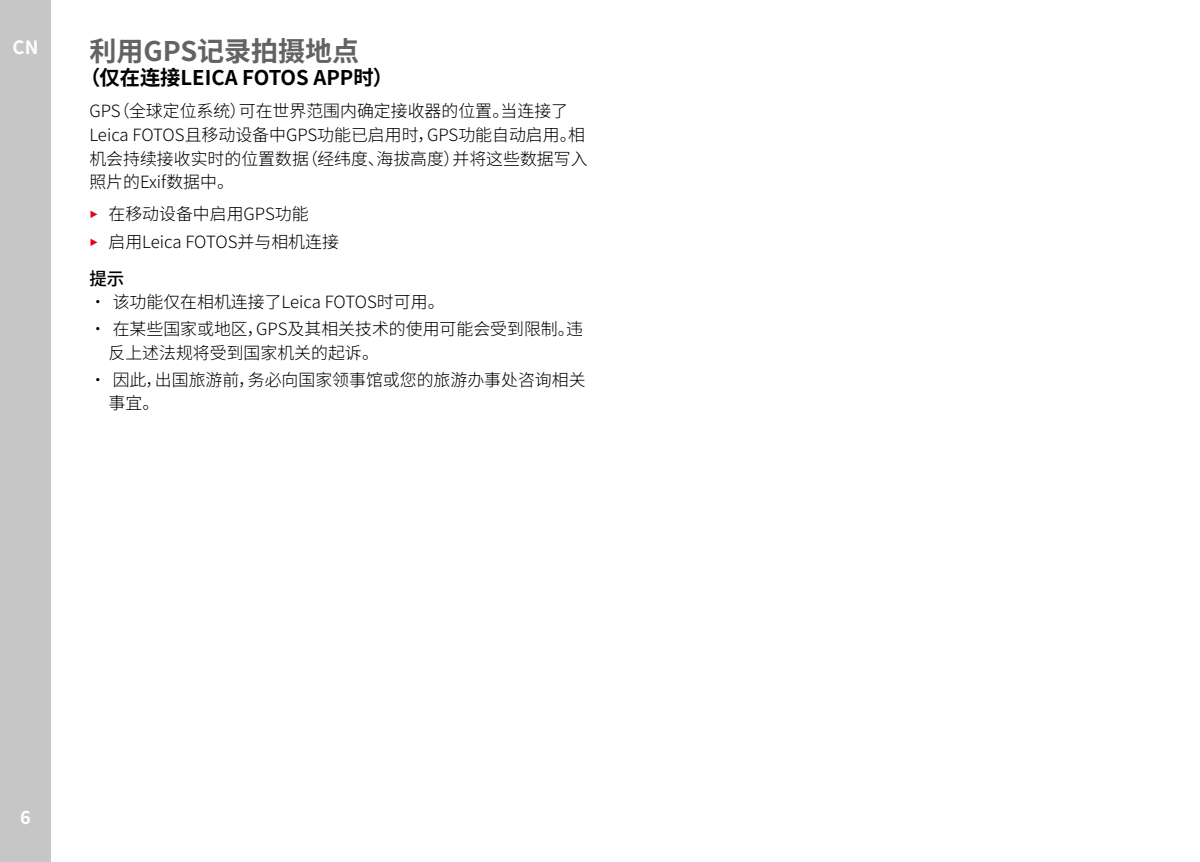
<style>
.page{position:relative;width:1200px;height:862px;background:#fff}
.page>*{position:absolute;margin:0;border:0;box-sizing:border-box;transform-origin:0 0}
.Heading____Chapter{font:200 27px "Source Han Sans TCVF";color:#646363}
.Heading____Heading_02_blind{font:200 20.25px "Source Han Sans TCVF";color:#000}
.t1{font:200 18.22px "Source Han Sans KVF";color:#fff}
.t2{font:200 18px "Source Han Sans CNVF";color:#fff}
.Heading____Note_Heading{font:200 17.55px "Source Han Sans KVF";color:#000}
.Text____Body_Text{font:200 16.88px/23.6px "Source Han Sans CNVF";color:#000}
.s1{font-family:"Corporate S";font-weight:300;color:#e3051b}
</style>
<div class="page">
<div style="left:0;top:0;width:51px;height:861px;background:#c6c6c6"></div>
<p class="t1" style="left:13px;top:37px;width:28px">CN</p>
<p class="Heading____Chapter" style="left:89px;top:35px;width:271px">利用GPS记录拍摄地点</p>
<p class="Heading____Heading_02_blind" style="left:80px;top:66px;width:314px">（仅在连接LEICA FOTOS APP时）</p>
<p class="Text____Body_Text" style="left:89px;top:100px;width:499px">GPS（全球定位系统）可在世界范围内确定接收器的位置。当连接了<br>Leica FOTOS且移动设备中GPS功能已启用时，GPS功能自动启用。相机会持续接收实时的位置数据（经纬度、海拔高度）并将这些数据写入照片的Exif数据中。</p>
<p class="Text____Body_Text" style="left:89px;top:202px;width:221px"><span class="s1">▸</span> 在移动设备中启用GPS功能</p>
<p class="Text____Body_Text" style="left:89px;top:230px;width:251px"><span class="s1">▸</span> 启用Leica FOTOS并与相机连接</p>
<p class="Heading____Note_Heading" style="left:89px;top:268px;width:36px">提示</p>
<p class="Text____Body_Text" style="left:89px;top:290px;width:357px">• 该功能仅在相机连接了Leica FOTOS时可用。</p>
<p class="Text____Body_Text" style="left:108px;top:317px;width:476px;text-indent:-19px">• 在某些国家或地区，GPS及其相关技术的使用可能会受到限制。违反上述法规将受到国家机关的起诉。</p>
<p class="Text____Body_Text" style="left:108px;top:368px;width:478px;text-indent:-19px">• 因此，出国旅游前，务必向国家领事馆或您的旅游办事处咨询相关事宜。</p>
<p class="t2" style="left:20px;top:807px;width:12px">6</p>
</div>
